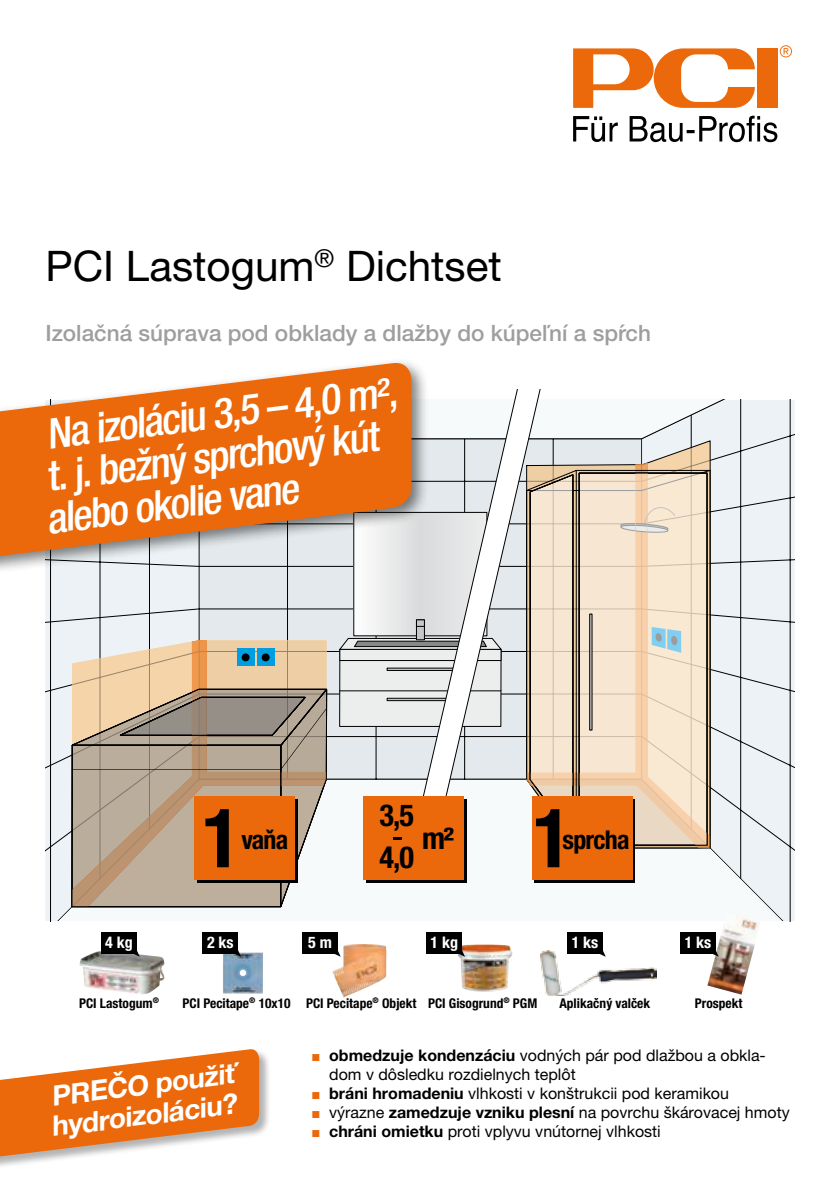
<style>
.page{position:relative;width:840px;height:1191px;background:#fff}
.page>*{position:absolute;margin:0;border:0;box-sizing:border-box;transform-origin:0 0}
.t1{font:42.2px "Helvetica Neue LT Pro";color:#000}
.t2{font:500 condensed 42px/42px "Helvetica Neue LT Pro";color:#fff}
.t3{font:700 condensed 30.4px/42px "Helvetica Neue LT Pro";color:#000}
.t4{font:700 28px/30px "Helvetica Neue LT Pro";color:#fff}
.t5{font:700 condensed 26px "Helvetica Neue LT Pro";letter-spacing:-.03em;color:#000}
.t6{font:500 22.6px "Helvetica Neue LT Pro";color:#9c9e9f}
.t7{font:16px "Helvetica Neue LT Pro";color:#000}
.t8{font:700 condensed 16px "Helvetica Neue LT Pro";color:#fff}
.t9{font:700 condensed 13.4px "Helvetica Neue LT Pro";color:#000}
.s1{font-family:"Dixieland Normal";font-size:10px;color:#eb690b}
.s2{font-weight:700}
</style>
<div class="page">
<svg style="left:573px;top:116px;width:204px;height:26px"></svg>
<div style="left:756px;top:48px;width:21px;height:60px;background:#eb690b"></div>
<svg style="left:573px;top:48px;width:181px;height:60px"></svg>
<svg style="left:779px;top:45px;width:12px;height:12px"></svg>
<div style="left:0;top:1049px;width:271px;height:121px;background:#000;opacity:.3"></div>
<svg style="left:0;top:1049px;width:259px;height:111px"></svg>
<img style="left:80px;top:951px;width:84px;height:43px">
<img style="left:223px;top:952px;width:40px;height:41px">
<img style="left:707px;top:916px;width:53px;height:78px">
<img style="left:332px;top:944px;width:54px;height:53px">
<img style="left:458px;top:944px;width:54px;height:47px">
<img style="left:540px;top:950px;width:116px;height:45px">
<div style="left:101px;top:932px;width:35px;height:22px;background:#000"></div>
<svg style="left:129px;top:946px;width:11px;height:10px"></svg>
<div style="left:202px;top:932px;width:36px;height:22px;background:#000"></div>
<svg style="left:230px;top:950px;width:11px;height:6px"></svg>
<div style="left:301px;top:932px;width:36px;height:22px;background:#000"></div>
<svg style="left:332px;top:946px;width:8px;height:10px"></svg>
<div style="left:426px;top:932px;width:35px;height:22px;background:#000"></div>
<svg style="left:457px;top:946px;width:8px;height:10px"></svg>
<div style="left:566px;top:932px;width:36px;height:22px;background:#000"></div>
<svg style="left:595px;top:946px;width:10px;height:10px"></svg>
<div style="left:679px;top:932px;width:36px;height:22px;background:#000"></div>
<svg style="left:707px;top:946px;width:11px;height:10px"></svg>
<svg style="left:45px;top:400px;width:749px;height:510px"></svg>
<div style="left:0;top:357px;width:429px;height:220px;background:#000;opacity:.5"></div>
<svg style="left:0;top:361px;width:411px;height:201px;background:#e88b48"></svg>
<h1 class="t1" style="left:45px;top:241px;width:457px">PCI Lastogum<sup>®</sup> Dichtset</h1>
<h3 class="t6" style="left:45px;top:319px;width:607px">Izolačná súprava pod obklady a dlažby do kúpeľní a spŕch</h3>
<h2 class="t2" style="left:34px;top:414px;width:364px;rotate:-7deg">Na izoláciu 3,5 – 4,0 m², t. j. bežný sprchový kút alebo okolie vane</h2>
<h3 class="t5" style="left:241px;top:824px;width:48px">vaňa</h3>
<h3 class="t3" style="left:379px;top:793px;width:36px">3,5<br>4,0</h3>
<h3 class="t3" style="left:422px;top:817px;width:33px">m²</h3>
<h3 class="t5" style="left:562px;top:824px;width:68px">sprcha</h3>
<p class="t8" style="left:105px;top:932px;width:29px">4 kg</p>
<p class="t8" style="left:207px;top:932px;width:28px">2 ks</p>
<p class="t8" style="left:308px;top:932px;width:25px">5 m</p>
<p class="t8" style="left:430px;top:932px;width:29px">1 kg</p>
<p class="t8" style="left:571px;top:932px;width:28px">1 ks</p>
<p class="t8" style="left:684px;top:932px;width:28px">1 ks</p>
<p class="t9" style="left:79px;top:994px;width:81px">PCI Lastogum<sup>®</sup></p>
<p class="t9" style="left:182px;top:994px;width:235px">PCI Pecitape<sup>®</sup> 10x10 PCI Pecitape<sup>®</sup> Objekt</p>
<p class="t9" style="left:694px;top:994px;width:49px">Prospekt</p>
<p class="t9" style="left:428px;top:994px;width:111px">PCI Gisogrund<sup>®</sup> PGM</p>
<p class="t9" style="left:559px;top:994px;width:92px">Aplikačný valček</p>
<h3 class="t4" style="left:46px;top:1080px;width:191px;rotate:-7deg">PREČO použiť hydroizoláciu?</h3>
<p class="t7" style="left:312px;top:1045px;width:455px"><span class="s1">N</span> <span class="s2">obmedzuje kondenzáciu</span> vodných pár pod dlažbou a obkla-</p>
<p class="t7" style="left:329px;top:1064px;width:248px">dom v dôsledku rozdielnych teplôt</p>
<p class="t7" style="left:312px;top:1083px;width:418px"><span class="s1">N</span> <span class="s2">bráni hromadeniu</span> vlhkosti v konštrukcii pod keramikou</p>
<p class="t7" style="left:312px;top:1103px;width:479px"><span class="s1">N</span> výrazne <span class="s2">zamedzuje vzniku plesní</span> na povrchu škárovacej hmoty</p>
<p class="t7" style="left:312px;top:1122px;width:350px"><span class="s1">N</span> <span class="s2">chráni omietku</span> proti vplyvu vnútornej vlhkosti</p>
</div>
